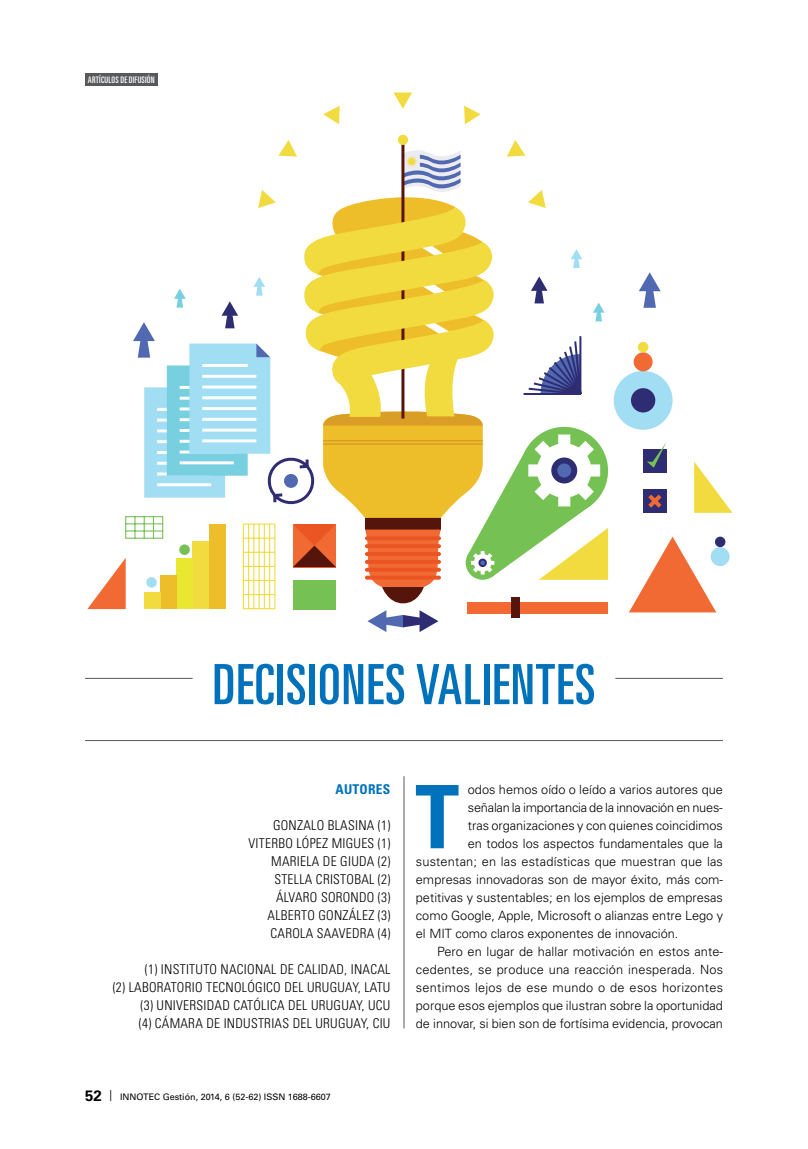
<style>
.page{position:relative;width:808px;height:1149px;background:#fff}
.page>*{position:absolute;margin:0;border:0;box-sizing:border-box;transform-origin:0 0}
.t1{font:700 condensed 87.6px "Univers LT Std";color:#0072bc}
.t2{font:ultra-condensed 55.5px "Univers LT Std";letter-spacing:.02em;color:#0072bc}
.t3{font:300 condensed 13.5px/18px "Univers LT Std";letter-spacing:.02em;color:#000;text-align:right}
.t4{font:700 condensed 13.5px "Univers LT Std";letter-spacing:.02em;color:#0072bc}
.t5{font:300 12.75px "Univers LT Std";color:#000}
.t6{font:300 12.75px "Univers LT Std";letter-spacing:.02em;color:#000}
.t7{font:9px "Univers LT Std";color:#000}
.t8{font:ultra-condensed 9px "Univers LT Std";letter-spacing:.03em;color:#fff}
.s1{font-weight:700;font-size:15px}
.s2{font-weight:300;font-stretch:ultra-condensed;font-size:15px}
</style>
<div class="page">
<div style="left:85px;top:73px;width:72px;height:13px;background:#58595b"></div>
<hr style="left:85px;top:677px;width:108px;height:1px;background:#58595b">
<hr style="left:85px;top:740px;width:638px;height:1px;background:#58595b">
<hr style="left:615px;top:677px;width:108px;height:1px;background:#58595b">
<hr style="left:404px;top:776px;width:1px;height:252px;background:#58595b">
<svg style="left:464px;top:106px;width:17px;height:18px"></svg>
<svg style="left:393px;top:92px;width:19px;height:17px"></svg>
<svg style="left:323px;top:106px;width:17px;height:18px"></svg>
<svg style="left:639px;top:272px;width:22px;height:36px"></svg>
<svg style="left:694px;top:461px;width:38px;height:51px"></svg>
<svg style="left:629px;top:536px;width:87px;height:76px"></svg>
<div style="left:614px;top:371px;width:58px;height:58px;background:#a1ddf3;border-radius:50%"></div>
<div style="left:631px;top:388px;width:24px;height:24px;background:#2e2d74;border-radius:50%"></div>
<div style="left:634px;top:352px;width:19px;height:19px;background:#f26a33;border-radius:50%"></div>
<div style="left:638px;top:342px;width:10px;height:10px;background:#f2db3f;border-radius:50%"></div>
<div style="left:711px;top:547px;width:19px;height:19px;background:#a1ddf3;border-radius:50%"></div>
<div style="left:715px;top:536px;width:10px;height:11px;background:#2e2d74;border-radius:50%"></div>
<div style="left:643px;top:449px;width:23px;height:23px;background:#2e2d74"></div>
<div style="left:643px;top:489px;width:23px;height:23px;background:#2e2d74"></div>
<svg style="left:647px;top:443px;width:19px;height:24px"></svg>
<svg style="left:648px;top:494px;width:14px;height:14px"></svg>
<div style="left:398px;top:135px;width:10px;height:10px;background:#f2db3f;border-radius:50%"></div>
<svg style="left:87px;top:140px;width:521px;height:492px"></svg>
<div style="left:146px;top:577px;width:11px;height:10px;background:#a1ddf3;border-radius:50%"></div>
<div style="left:179px;top:544px;width:11px;height:11px;background:#76c153;border-radius:50%"></div>
<p class="t8" style="left:88px;top:75px;width:68px">ARTÍCULOS DE DIFUSIÓN</p>
<h2 class="t2" style="left:213px;top:652px;width:384px">DECISIONES VALIENTES</h2>
<p class="t4" style="left:336px;top:780px;width:56px">AUTORES</p>
<p class="t3" style="left:248px;top:816px;width:143px">GONZALO BLASINA (1)<br>VITERBO LÓPEZ MIGUES (1)<br>MARIELA DE GIUDA (2)<br>STELLA CRISTOBAL (2)<br>ÁLVARO SORONDO (3)<br>ALBERTO GONZÁLEZ (3)<br>CAROLA SAAVEDRA (4)</p>
<p class="t3" style="left:145px;top:960px;width:240px">(1) I NSTITUTO NACIONAL DE CALIDAD, INACAL</p>
<p class="t3" style="left:113px;top:978px;width:259px">(2) LABORATORIO TECNOLÓGICO DEL URUGUAY, LATU</p>
<p class="t3" style="left:141px;top:996px;width:250px">(3) UNIVERSIDAD CATÓLICA DEL URUGUAY, UCU</p>
<p class="t3" style="left:139px;top:1014px;width:247px">(4) CÁMARA DE I NDUSTRIAS DEL URUGUAY, CIU</p>
<p class="t7" style="left:85px;top:1090px;width:247px"><span class="s1">52</span> <span class="s2">|</span> INNOTEC Gestión, 2014, 6 (52-62) ISSN 1688-6607</p>
<h1 class="t1" style="left:415px;top:763px;width:45px">T</h1>
<p class="t5" style="left:468px;top:781px;width:257px">odos hemos oído o leído a varios autores que</p>
<p class="t5" style="left:468px;top:799px;width:256px">señalan la importancia de la innovación en nues-</p>
<p class="t5" style="left:468px;top:817px;width:257px">tras organizaciones y con quienes coincidimos</p>
<p class="t5" style="left:468px;top:835px;width:257px">en todos los aspectos fundamentales que la</p>
<p class="t5" style="left:416px;top:853px;width:309px">sustentan; en las estadísticas que muestran que las</p>
<p class="t5" style="left:416px;top:871px;width:309px">empresas innovadoras son de mayor éxito, más com-</p>
<p class="t5" style="left:416px;top:889px;width:309px">petitivas y sustentables; en los ejemplos de empresas</p>
<p class="t5" style="left:416px;top:907px;width:309px">como Google, Apple, Microsoft o alianzas entre Lego y</p>
<p class="t5" style="left:416px;top:925px;width:264px">el MIT como claros exponentes de innovación.</p>
<p class="t5" style="left:437px;top:943px;width:287px">Pero en lugar de hallar motivación en estos ante-</p>
<p class="t5" style="left:416px;top:961px;width:309px">cedentes, se produce una reacción inesperada. Nos</p>
<p class="t6" style="left:416px;top:979px;width:309px">sentimos lejos de ese mundo o de esos horizontes</p>
<p class="t5" style="left:416px;top:997px;width:309px">porque esos ejemplos que ilustran sobre la oportunidad</p>
<p class="t5" style="left:416px;top:1015px;width:309px">de innovar, si bien son de fortísima evidencia, provocan</p>
</div>
